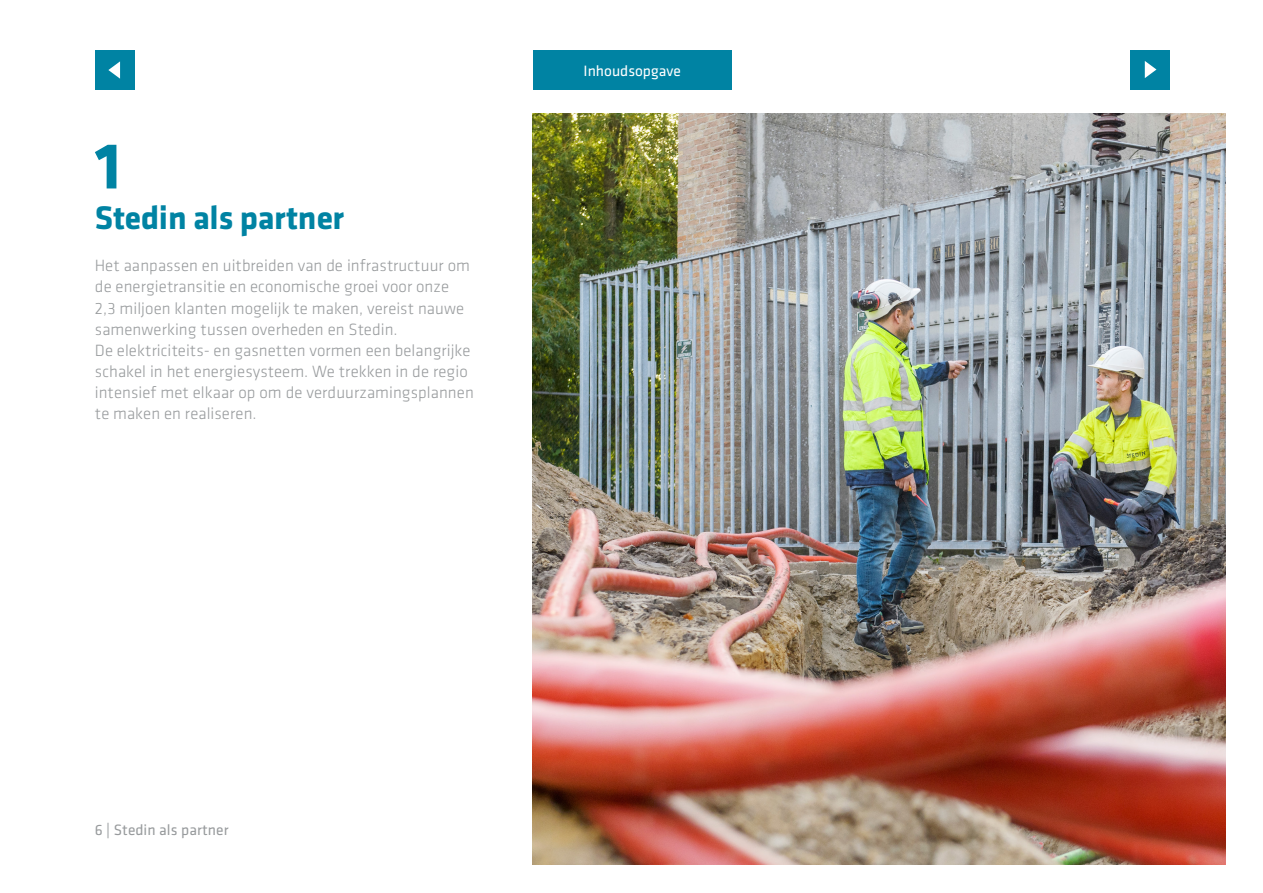
<style>
.page{position:relative;width:1263px;height:893px;background:#fff}
.page>*{position:absolute;margin:0;border:0;box-sizing:border-box;transform-origin:0 0}
.t1{font:700 67.65px "Klavika";color:#0083a3}
.t2{font:700 33.75px "Klavika";letter-spacing:-.015em;color:#0083a3}
.t3{font:300 16.95px/21.1px "Klavika";color:#989b9d}
.t4{font:15.45px "Klavika";color:#989b9d}
.t5{font:15.45px "Klavika";color:#fff}
</style>
<div class="page">
<img style="left:533px;top:114px;width:692px;height:751px">
<div style="left:1130px;top:50px;width:40px;height:40px;background:#0083a3"></div>
<svg style="left:1145px;top:61px;width:11px;height:17px"></svg>
<div style="left:95px;top:50px;width:40px;height:40px;background:#0083a3"></div>
<svg style="left:108px;top:61px;width:12px;height:18px"></svg>
<div style="left:533px;top:50px;width:199px;height:40px;background:#0083a3"></div>
<h1 class="t1" style="left:95px;top:138px;width:26px">1</h1>
<h2 class="t2" style="left:95px;top:204px;width:253px">Stedin als partner</h2>
<p class="t3" style="left:95px;top:257px;width:381px">Het aanpassen en uitbreiden van de infrastructuur om de energietransitie en economische groei voor onze 2,3 miljoen klanten mogelijk te maken, vereist nauwe samenwerking tussen overheden en Stedin.<br>De elektriciteits- en gasnetten vormen een belangrijke schakel in het energiesysteem. We trekken in de regio intensief met elkaar op om de verduurzamingsplannen te maken en realiseren.</p>
<p class="t5" style="left:584px;top:65px;width:101px">Inhoudsopgave</p>
<p class="t4" style="left:95px;top:823px;width:136px">6 | Stedin als partner</p>
</div>
